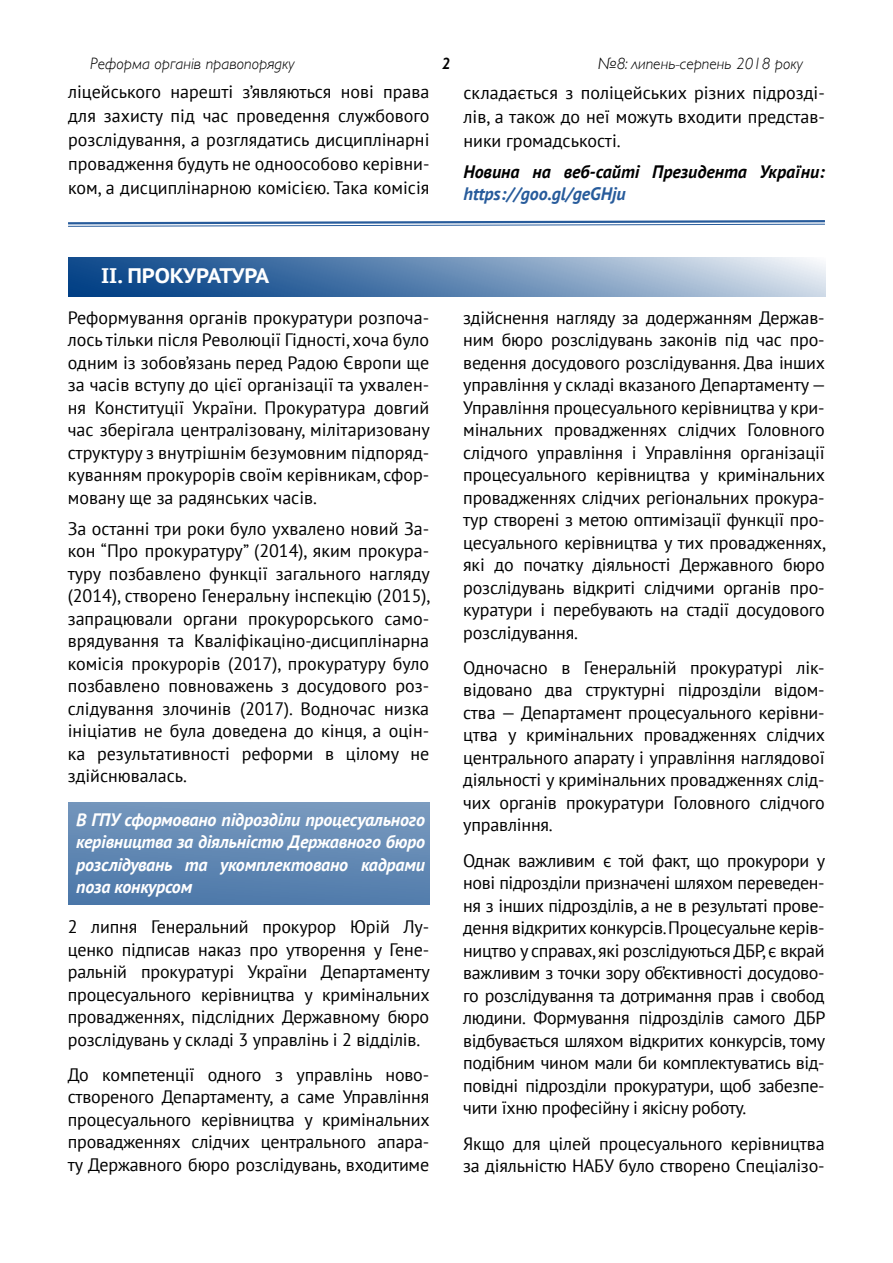
<style>
.page{position:relative;width:893px;height:1263px;background:#fff}
.page>*{position:absolute;margin:0;border:0;box-sizing:border-box;transform-origin:0 0}
.t1{font:700 21px "PT Sans Caption";letter-spacing:-.01em;color:#fff}
.t2{font:18px/22.5px "PT Sans";letter-spacing:-.01em;color:#000;text-align:justify}
.t3{font:italic 700 18px/22.5px "PT Sans";letter-spacing:-.01em;color:#fff;text-align:justify}
.t4{font:italic 700 18px "PT Sans";color:#000}
.t5{font:italic 700 18px "PT Sans";color:#275b9b}
.t6{font:italic 300 16.5px "Gill Sans";color:#000}
.t7{font:italic 600 16.5px "Gill Sans";color:#000}
</style>
<div class="page">
<svg style="left:68px;top:220px;width:757px;height:7px"></svg>
<div style="left:68px;top:802px;width:361px;height:103px;background:linear-gradient(to bottom,#7899be,#4d79aa)"></div>
<svg style="left:68px;top:257px;width:757px;height:40px;background:#698db6"></svg>
<p class="t6" style="left:90px;top:55px;width:206px">Реформа органів правопорядку</p>
<p class="t7" style="left:442px;top:54px;width:10px">2</p>
<p class="t6" style="left:598px;top:55px;width:206px">№8: липень-серпень 2018 року</p>
<p class="t2" style="left:68px;top:80px;width:363px;line-height:24px">ліцейського нарешті з’являються нові права для захисту під час проведення службового розслідування, а розглядатись дисциплінарні провадження будуть не одноособово керівни&shy;ком, а дисциплінарною комісією. Така комісія</p>
<p class="t2" style="left:463px;top:80px;width:363px;line-height:24px">складається з поліцейських різних підрозді&shy;лів, а також до неї можуть входити представ&shy;ники громадськості.</p>
<p class="t4" style="left:463px;top:160px;width:363px">Новина на веб-сайті Президента України:</p>
<p class="t5" style="left:463px;top:182px;width:164px">https://goo.gl/geGHju</p>
<p class="t1" style="left:101px;top:261px;width:170px">IІ. ПРОКУРАТУРА</p>
<p class="t2" style="left:68px;top:306px;width:364px">Реформування органів прокуратури розпоча&shy;лось тільки після Революції Гідності, хоча було одним із зобов’язань перед Радою Європи ще за часів вступу до цієї організації та ухвален&shy;ня Конституції України. Прокуратура довгий час зберігала централізовану, мілітаризовану структуру з внутрішнім безумовним підпоряд&shy;куванням прокурорів своїм керівникам, сфор&shy;мовану ще за радянських часів.</p>
<p class="t2" style="left:68px;top:517px;width:364px">За останні три роки було ухвалено новий За&shy;кон “Про прокуратуру” (2014), яким прокура&shy;туру позбавлено функції загального нагляду (2014), створено Генеральну інспекцію (2015), запрацювали органи прокурорського само&shy;врядування та Кваліфікаціно-дисциплінарна комісія прокурорів (2017), прокуратуру було позбавлено повноважень з досудового роз&shy;слідування злочинів (2017). Водночас низка ініціатив не була доведена до кінця, а оцін&shy;ка результативності реформи в цілому не здійснювалась.</p>
<p class="t3" style="left:76px;top:808px;width:350px">В ГПУ сформовано підрозділи процесуального керівництва за діяльністю Державного бюро розслідувань та укомплектовано кадрами поза конкурсом</p>
<p class="t2" style="left:68px;top:915px;width:364px">2 липня Генеральний прокурор Юрій Лу&shy;ценко підписав наказ про утворення у Гене&shy;ральній прокуратурі України Департаменту процесуального керівництва у кримінальних провадженнях, підслідних Державному бюро розслідувань у складі 3 управлінь і 2 відділів.</p>
<p class="t2" style="left:68px;top:1063px;width:363px">До компетенції одного з управлінь ново&shy;створеного Департаменту, а саме Управління процесуального керівництва у кримінальних провадженнях слідчих центрального апара&shy;ту Державного бюро розслідувань, входитиме</p>
<p class="t2" style="left:463px;top:306px;width:364px">здійснення нагляду за додержанням Держав&shy;ним бюро розслідувань законів під час про&shy;ведення досудового розслідування. Два інших управління у складі вказаного Департаменту — Управління процесуального керівництва у кри&shy;мінальних провадженнях слідчих Головного слідчого управління і Управління організації процесуального керівництва у кримінальних провадженнях слідчих регіональних прокура&shy;тур створені з метою оптимізації функції про&shy;цесуального керівництва у тих провадженнях, які до початку діяльності Державного бюро розслідувань відкриті слідчими органів про&shy;куратури і перебувають на стадії досудового розслідування.</p>
<p class="t2" style="left:463px;top:656px;width:363px">Одночасно в Генеральній прокуратурі лік&shy;відовано два структурні підрозділи відом&shy;ства — Департамент процесуального керівни&shy;цтва у кримінальних провадженнях слідчих центрального апарату і управління наглядової діяльності у кримінальних провадженнях слід&shy;чих органів прокуратури Головного слідчого управління.</p>
<p class="t2" style="left:463px;top:849px;width:364px">Однак важливим є той факт, що прокурори у нові підрозділи призначені шляхом переведен&shy;ня з інших підрозділів, а не в результаті прове&shy;дення відкритих конкурсів. Процесуальне керів&shy;ництво у справах, які розслідуються ДБР, є вкрай важливим з точки зору об’єктивності досудово&shy;го розслідування та дотримання прав і свобод людини. Формування підрозділів самого ДБР відбувається шляхом відкритих конкурсів, тому подібним чином мали би комплектуватись від&shy;повідні підрозділи прокуратури, щоб забезпе&shy;чити їхню професійну і якісну роботу.</p>
<p class="t2" style="left:463px;top:1131px;width:363px">Якщо для цілей процесуального керівництва за діяльністю НАБУ було створено Спеціалізо-</p>
</div>
